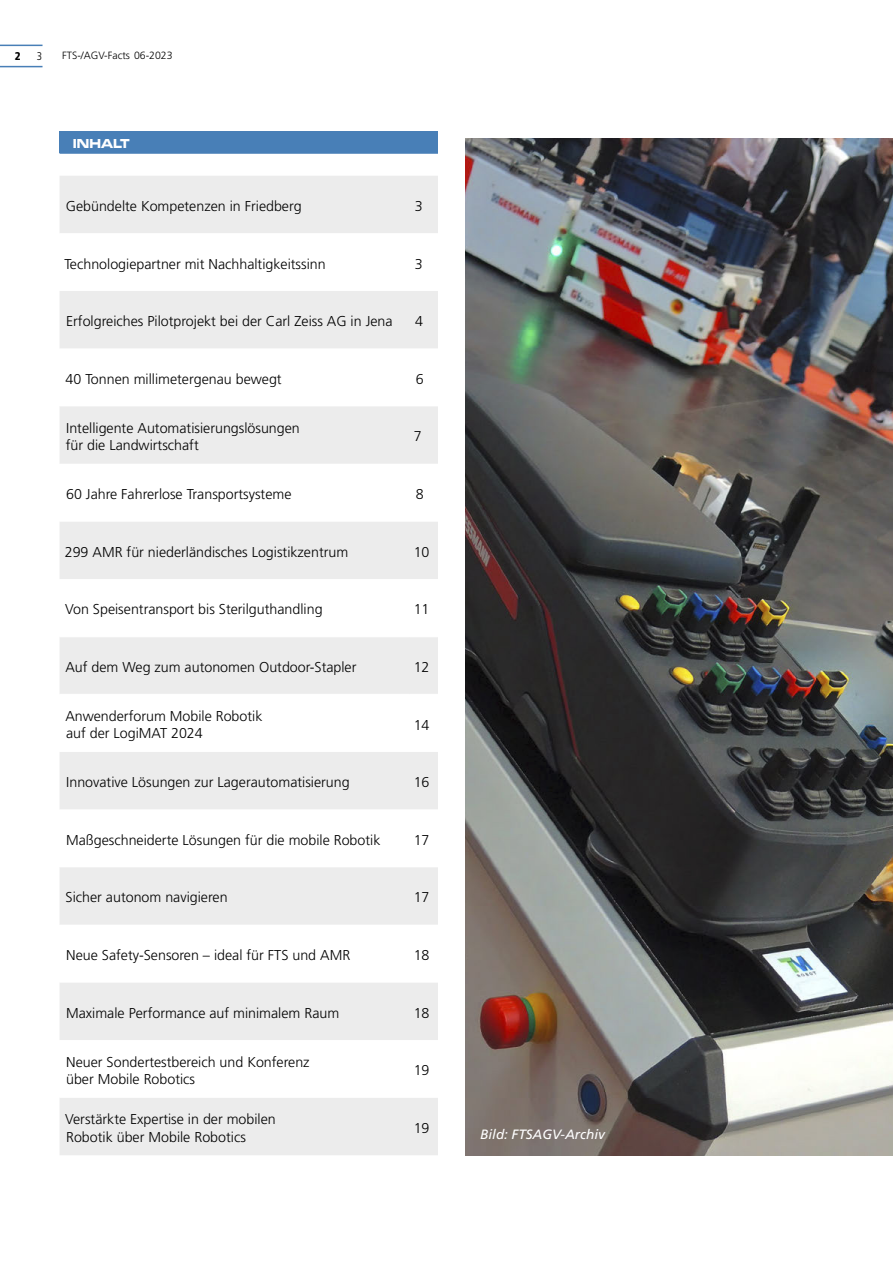
<style>
.page{position:relative;width:893px;height:1263px;background:#fff}
.page>*{position:absolute;margin:0;border:0;box-sizing:border-box;transform-origin:0 0}
.Tabelle_Inhalt{font:300 14.25px/17.2px "Frutiger LT Std";color:#000}
.BU{font:italic 13.5px "Frutiger LT Std";color:#fff}
.Überschrift_7pt{font:700 expanded 13.5px "Eurostile SB";color:#fff;scale:.9 1}
.t1{font:900 condensed 11.25px "Frutiger LT Std";color:#000}
.t2{font:300 condensed 11.25px "Frutiger LT Std";color:#000}
.t3{font:300 10.5px "Frutiger LT Std";color:#000}
</style>
<div class="page">
<div style="left:60px;top:176px;width:378px;height:979px;background:#ececec"></div>
<svg style="left:60px;top:233px;width:378px;height:58px"></svg>
<svg style="left:60px;top:349px;width:378px;height:172px"></svg>
<svg style="left:60px;top:579px;width:378px;height:519px"></svg>
<hr style="left:60px;top:694px;width:349px;height:1px;background:#fff">
<svg style="left:409px;top:694px;width:29px;height:1px"></svg>
<hr style="left:60px;top:636px;width:349px;height:1px;background:#fff">
<svg style="left:409px;top:636px;width:29px;height:1px"></svg>
<div style="left:60px;top:132px;width:378px;height:21px;background:#487fb7"></div>
<hr style="left:60px;top:152px;width:378px;height:2px;background:#487fb7">
<img style="left:466px;top:138px;width:427px;height:1018px">
<hr style="left:0;top:45px;width:43px;height:1px;background:#487fb7">
<hr style="left:0;top:66px;width:43px;height:1px;background:#487fb7">
<p class="t1" style="left:15px;top:49px;width:7px">2</p>
<p class="t2" style="left:37px;top:49px;width:7px">3</p>
<p class="t3" style="left:62px;top:50px;width:112px">FTS-/AGV-Facts 06-2023</p>
<p class="Überschrift_7pt" style="left:73px;top:136px;width:65px">INHALT</p>
<p class="Tabelle_Inhalt" style="left:66px;top:198px;width:237px">Gebündelte Kompetenzen in Friedberg</p>
<p class="Tabelle_Inhalt" style="left:415px;top:198px;width:9px">3</p>
<p class="Tabelle_Inhalt" style="left:64px;top:255px;width:263px">Technologiepartner mit Nachhaltigkeitssinn</p>
<p class="Tabelle_Inhalt" style="left:415px;top:255px;width:9px">3</p>
<p class="Tabelle_Inhalt" style="left:66px;top:313px;width:328px">Erfolgreiches Pilotprojekt bei der Carl Zeiss AG in Jena</p>
<p class="Tabelle_Inhalt" style="left:415px;top:313px;width:9px">4</p>
<p class="Tabelle_Inhalt" style="left:66px;top:370px;width:218px">40 Tonnen millimetergenau bewegt</p>
<p class="Tabelle_Inhalt" style="left:416px;top:370px;width:9px">6</p>
<p class="Tabelle_Inhalt" style="left:66px;top:419px;width:236px">Intelligente Automatisierungslösungen für die Landwirtschaft</p>
<p class="Tabelle_Inhalt" style="left:414px;top:428px;width:9px">7</p>
<p class="Tabelle_Inhalt" style="left:66px;top:486px;width:227px">60 Jahre Fahrerlose Transportsysteme</p>
<p class="Tabelle_Inhalt" style="left:416px;top:486px;width:9px">8</p>
<p class="Tabelle_Inhalt" style="left:65px;top:543px;width:285px">299 AMR für niederländisches Logistikzentrum</p>
<p class="Tabelle_Inhalt" style="left:414px;top:543px;width:17px">10</p>
<p class="Tabelle_Inhalt" style="left:65px;top:601px;width:259px">Von Speisentransport bis Sterilguthandling</p>
<p class="Tabelle_Inhalt" style="left:414px;top:601px;width:17px">11</p>
<p class="Tabelle_Inhalt" style="left:65px;top:659px;width:293px">Auf dem Weg zum autonomen Outdoor-Stapler</p>
<p class="Tabelle_Inhalt" style="left:414px;top:659px;width:17px">12</p>
<p class="Tabelle_Inhalt" style="left:65px;top:707px;width:199px">Anwenderforum Mobile Robotik auf der LogiMAT 2024</p>
<p class="Tabelle_Inhalt" style="left:414px;top:716px;width:17px">14</p>
<p class="Tabelle_Inhalt" style="left:66px;top:774px;width:285px">Innovative Lösungen zur Lagerautomatisierung</p>
<p class="Tabelle_Inhalt" style="left:414px;top:774px;width:17px">16</p>
<p class="Tabelle_Inhalt" style="left:66px;top:831px;width:316px">Maßgeschneiderte Lösungen für die mobile Robotik</p>
<p class="Tabelle_Inhalt" style="left:414px;top:831px;width:17px">17</p>
<p class="Tabelle_Inhalt" style="left:66px;top:889px;width:164px">Sicher autonom navigieren</p>
<p class="Tabelle_Inhalt" style="left:414px;top:889px;width:17px">17</p>
<p class="Tabelle_Inhalt" style="left:66px;top:947px;width:286px">Neue Safety-Sensoren – ideal für FTS und AMR</p>
<p class="Tabelle_Inhalt" style="left:414px;top:947px;width:17px">18</p>
<p class="Tabelle_Inhalt" style="left:66px;top:1004px;width:275px">Maximale Performance auf minimalem Raum</p>
<p class="Tabelle_Inhalt" style="left:414px;top:1004px;width:17px">18</p>
<p class="Tabelle_Inhalt" style="left:66px;top:1053px;width:245px">Neuer Sondertestbereich und Konferenz über Mobile Robotics</p>
<p class="Tabelle_Inhalt" style="left:414px;top:1062px;width:17px">19</p>
<p class="Tabelle_Inhalt" style="left:65px;top:1111px;width:212px">Verstärkte Expertise in der mobilen<br>Robotik über Mobile Robotics</p>
<p class="Tabelle_Inhalt" style="left:414px;top:1119px;width:17px">19</p>
<p class="BU" style="left:480px;top:1126px;width:126px">Bild: FTSAGV-Archiv</p>
</div>
